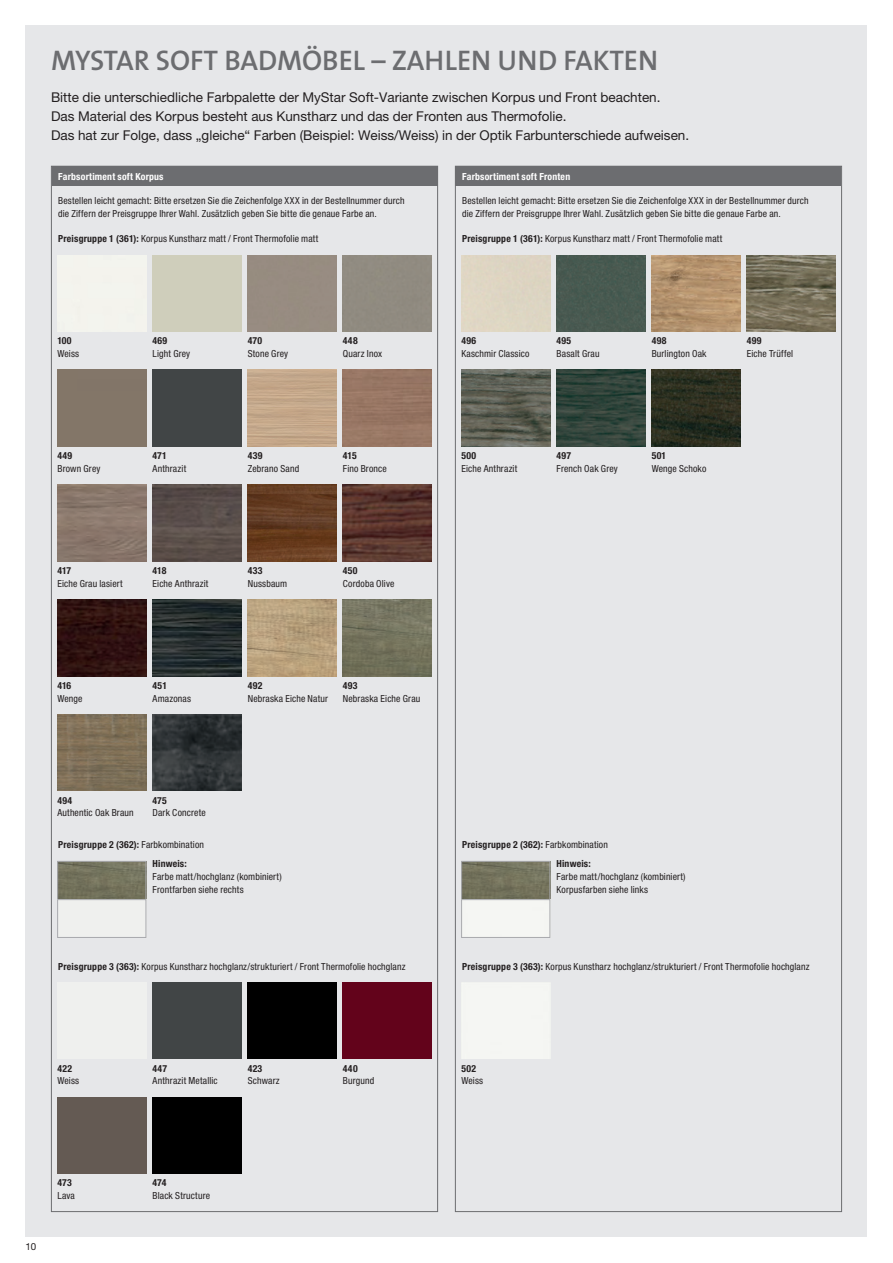
<style>
.page{position:relative;width:893px;height:1263px;background:#fff}
.page>*{position:absolute;margin:0;border:0;box-sizing:border-box;transform-origin:0 0}
.t1{font:600 28.5px "The Sans";color:#6c6d70}
.t2{font:13.5px/19.2px "Helvetica Neue LT Pro";color:#231f20}
.t3{font:condensed 9.75px/12.8px "Helvetica Neue LT Pro";letter-spacing:.015em;color:#231f20}
.t4{font:700 condensed 9.75px "Helvetica Neue LT Pro";letter-spacing:.025em;color:#231f20}
.t5{font:700 condensed 9.75px "Helvetica Neue LT Pro";letter-spacing:.02em;color:#fff}
.t6{font:9.75px "Helvetica Neue LT Pro";color:#231f20}
.s1{font-weight:700}
.s2{font-weight:400}
</style>
<div class="page">
<div style="left:26px;top:26px;width:841px;height:1211px;background:#e6e7e9"></div>
<div style="left:556px;top:255px;width:89px;height:77px;background:#485950"></div>
<img style="left:652px;top:255px;width:88px;height:77px">
<img style="left:747px;top:255px;width:89px;height:77px">
<img style="left:556px;top:370px;width:89px;height:76px">
<img style="left:652px;top:370px;width:88px;height:76px">
<img style="left:461px;top:370px;width:89px;height:76px">
<img style="left:463px;top:863px;width:85px;height:35px">
<div style="left:461px;top:861px;width:89px;height:39px;border:1px solid #a8a9ad"></div>
<div style="left:462px;top:900px;width:88px;height:37px;background:#f5f6f3"></div>
<div style="left:461px;top:899px;width:89px;height:39px;border:1px solid #a8a9ad"></div>
<div style="left:461px;top:982px;width:89px;height:77px;background:#f5f6f3"></div>
<img style="left:59px;top:863px;width:85px;height:35px">
<div style="left:57px;top:861px;width:89px;height:39px;border:1px solid #a8a9ad"></div>
<div style="left:58px;top:900px;width:88px;height:37px;background:#eff0ee"></div>
<div style="left:57px;top:899px;width:89px;height:39px;border:1px solid #a8a9ad"></div>
<div style="left:57px;top:255px;width:89px;height:77px;background:#f3f3ed"></div>
<div style="left:153px;top:370px;width:88px;height:76px;background:#414546"></div>
<img style="left:153px;top:485px;width:88px;height:76px">
<img style="left:248px;top:485px;width:88px;height:76px">
<img style="left:343px;top:485px;width:89px;height:76px">
<img style="left:153px;top:600px;width:88px;height:76px">
<img style="left:248px;top:600px;width:88px;height:76px">
<img style="left:343px;top:600px;width:89px;height:76px">
<img style="left:57px;top:600px;width:89px;height:76px">
<img style="left:153px;top:714px;width:88px;height:77px">
<img style="left:57px;top:714px;width:89px;height:77px">
<div style="left:153px;top:982px;width:88px;height:77px;background:#414546"></div>
<div style="left:248px;top:982px;width:88px;height:77px;background:#000"></div>
<div style="left:343px;top:982px;width:89px;height:77px;background:#63031b"></div>
<div style="left:153px;top:1097px;width:88px;height:77px;background:#000"></div>
<div style="left:57px;top:1097px;width:89px;height:77px;background:#645a53"></div>
<div style="left:52px;top:167px;width:385px;height:19px;background:#6c6d70"></div>
<div style="left:456px;top:167px;width:385px;height:19px;background:#6c6d70"></div>
<h1 class="t1" style="left:51px;top:37px;width:609px">MYSTAR SOFT BADMÖBEL – ZAHLEN UND FAKTEN</h1>
<p class="t2" style="left:51px;top:87px;width:640px">Bitte die unterschiedliche Farbpalette der MyStar Soft-Variante zwischen Korpus und Front beachten.<br>Das Material des Korpus besteht aus Kunstharz und das der Fronten aus Thermofolie.<br>Das hat zur Folge, dass „gleiche“ Farben (Beispiel: Weiss/Weiss) in der Optik Farbunterschiede aufweisen.</p>
<p class="t5" style="left:58px;top:170px;width:107px">Farbsortiment soft Korpus</p>
<p class="t3" style="left:58px;top:194px;width:348px">Bestellen leicht gemacht: Bitte ersetzen Sie die Zeichenfolge XXX in der Bestellnummer durch die Ziffern der Preisgruppe Ihrer Wahl. Zusätzlich geben Sie bitte die genaue Farbe an.</p>
<p class="t3" style="left:58px;top:232px;width:262px"><span class="s1">Preisgruppe 1 (361):</span> Korpus Kunstharz matt / Front Thermofolie matt</p>
<p class="t5" style="left:462px;top:170px;width:110px">Farbsortiment soft Fronten</p>
<p class="t3" style="left:462px;top:194px;width:348px">Bestellen leicht gemacht: Bitte ersetzen Sie die Zeichenfolge XXX in der Bestellnummer durch die Ziffern der Preisgruppe Ihrer Wahl. Zusätzlich geben Sie bitte die genaue Farbe an.</p>
<p class="t3" style="left:462px;top:232px;width:262px"><span class="s1">Preisgruppe 1 (361):</span> Korpus Kunstharz matt / Front Thermofolie matt</p>
<p class="t4" style="left:57px;top:335px;width:16px">100</p>
<p class="t3" style="left:57px;top:347px;width:23px">Weiss</p>
<p class="t4" style="left:153px;top:335px;width:16px">469</p>
<p class="t3" style="left:153px;top:347px;width:39px">Light Grey</p>
<p class="t4" style="left:248px;top:335px;width:16px">470</p>
<p class="t3" style="left:248px;top:347px;width:42px">Stone Grey</p>
<p class="t4" style="left:343px;top:335px;width:16px">448</p>
<p class="t3" style="left:343px;top:347px;width:41px">Quarz Inox</p>
<p class="t4" style="left:461px;top:335px;width:16px">496</p>
<p class="t3" style="left:461px;top:347px;width:70px">Kaschmir Classico</p>
<p class="t4" style="left:556px;top:335px;width:16px">495</p>
<p class="t3" style="left:556px;top:347px;width:45px">Basalt Grau</p>
<p class="t4" style="left:652px;top:335px;width:16px">498</p>
<p class="t3" style="left:652px;top:347px;width:56px">Burlington Oak</p>
<p class="t4" style="left:747px;top:335px;width:16px">499</p>
<p class="t3" style="left:747px;top:347px;width:48px">Eiche Trüffel</p>
<p class="t4" style="left:57px;top:450px;width:16px">449</p>
<p class="t3" style="left:57px;top:462px;width:44px">Brown Grey</p>
<p class="t4" style="left:153px;top:450px;width:16px">471</p>
<p class="t3" style="left:153px;top:462px;width:35px">Anthrazit</p>
<p class="t4" style="left:248px;top:450px;width:16px">439</p>
<p class="t3" style="left:248px;top:462px;width:53px">Zebrano Sand</p>
<p class="t4" style="left:343px;top:450px;width:15px">415</p>
<p class="t3" style="left:343px;top:462px;width:46px">Fino Bronce</p>
<p class="t4" style="left:461px;top:450px;width:16px">500</p>
<p class="t3" style="left:461px;top:462px;width:57px">Eiche Anthrazit</p>
<p class="t4" style="left:556px;top:450px;width:16px">497</p>
<p class="t3" style="left:556px;top:462px;width:63px">French Oak Grey</p>
<p class="t4" style="left:652px;top:450px;width:16px">501</p>
<p class="t3" style="left:652px;top:462px;width:56px">Wenge Schoko</p>
<p class="t4" style="left:57px;top:565px;width:15px">417</p>
<p class="t3" style="left:57px;top:577px;width:67px">Eiche Grau lasiert</p>
<p class="t4" style="left:153px;top:565px;width:15px">418</p>
<p class="t3" style="left:153px;top:577px;width:57px">Eiche Anthrazit</p>
<p class="t4" style="left:248px;top:565px;width:16px">433</p>
<p class="t3" style="left:248px;top:577px;width:41px">Nussbaum</p>
<p class="t4" style="left:343px;top:565px;width:16px">450</p>
<p class="t3" style="left:343px;top:577px;width:53px">Cordoba Olive</p>
<p class="t4" style="left:57px;top:679px;width:15px">416</p>
<p class="t3" style="left:57px;top:692px;width:27px">Wenge</p>
<p class="t4" style="left:153px;top:679px;width:16px">451</p>
<p class="t3" style="left:153px;top:692px;width:40px">Amazonas</p>
<p class="t4" style="left:248px;top:679px;width:16px">492</p>
<p class="t3" style="left:248px;top:692px;width:82px">Nebraska Eiche Natur</p>
<p class="t4" style="left:343px;top:679px;width:16px">493</p>
<p class="t3" style="left:343px;top:692px;width:79px">Nebraska Eiche Grau</p>
<p class="t4" style="left:57px;top:794px;width:16px">494</p>
<p class="t3" style="left:57px;top:806px;width:78px">Authentic Oak Braun</p>
<p class="t4" style="left:153px;top:794px;width:16px">475</p>
<p class="t3" style="left:153px;top:806px;width:55px">Dark Concrete</p>
<p class="t4" style="left:58px;top:839px;width:147px">Preisgruppe 2 (362): <span class="s2">Farbkombination</span></p>
<p class="t4" style="left:153px;top:858px;width:36px">Hinweis:</p>
<p class="t3" style="left:153px;top:870px;width:131px">Farbe matt/hochglanz (kombiniert)<br>Frontfarben siehe rechts</p>
<p class="t3" style="left:58px;top:960px;width:349px"><span class="s1">Preisgruppe 3 (363):</span> Korpus Kunstharz hochglanz/strukturiert / Front Thermofolie hochglanz</p>
<p class="t4" style="left:57px;top:1062px;width:16px">422</p>
<p class="t3" style="left:57px;top:1074px;width:23px">Weiss</p>
<p class="t4" style="left:153px;top:1062px;width:16px">447</p>
<p class="t3" style="left:153px;top:1074px;width:67px">Anthrazit Metallic</p>
<p class="t4" style="left:248px;top:1062px;width:16px">423</p>
<p class="t3" style="left:248px;top:1074px;width:33px">Schwarz</p>
<p class="t4" style="left:343px;top:1062px;width:16px">440</p>
<p class="t3" style="left:343px;top:1074px;width:33px">Burgund</p>
<p class="t6" style="left:26px;top:1241px;width:12px">10</p>
<p class="t4" style="left:57px;top:1177px;width:16px">473</p>
<p class="t3" style="left:57px;top:1189px;width:19px">Lava</p>
<p class="t4" style="left:153px;top:1177px;width:15px">474</p>
<p class="t3" style="left:153px;top:1189px;width:59px">Black Structure</p>
<p class="t4" style="left:462px;top:839px;width:147px">Preisgruppe 2 (362): <span class="s2">Farbkombination</span></p>
<p class="t4" style="left:556px;top:858px;width:36px">Hinweis:</p>
<p class="t3" style="left:556px;top:870px;width:131px">Farbe matt/hochglanz (kombiniert)<br>Korpusfarben siehe links</p>
<p class="t3" style="left:462px;top:960px;width:349px"><span class="s1">Preisgruppe 3 (363):</span> Korpus Kunstharz hochglanz/strukturiert / Front Thermofolie hochglanz</p>
<p class="t4" style="left:461px;top:1062px;width:16px">502</p>
<p class="t3" style="left:461px;top:1074px;width:23px">Weiss</p>
</div>
